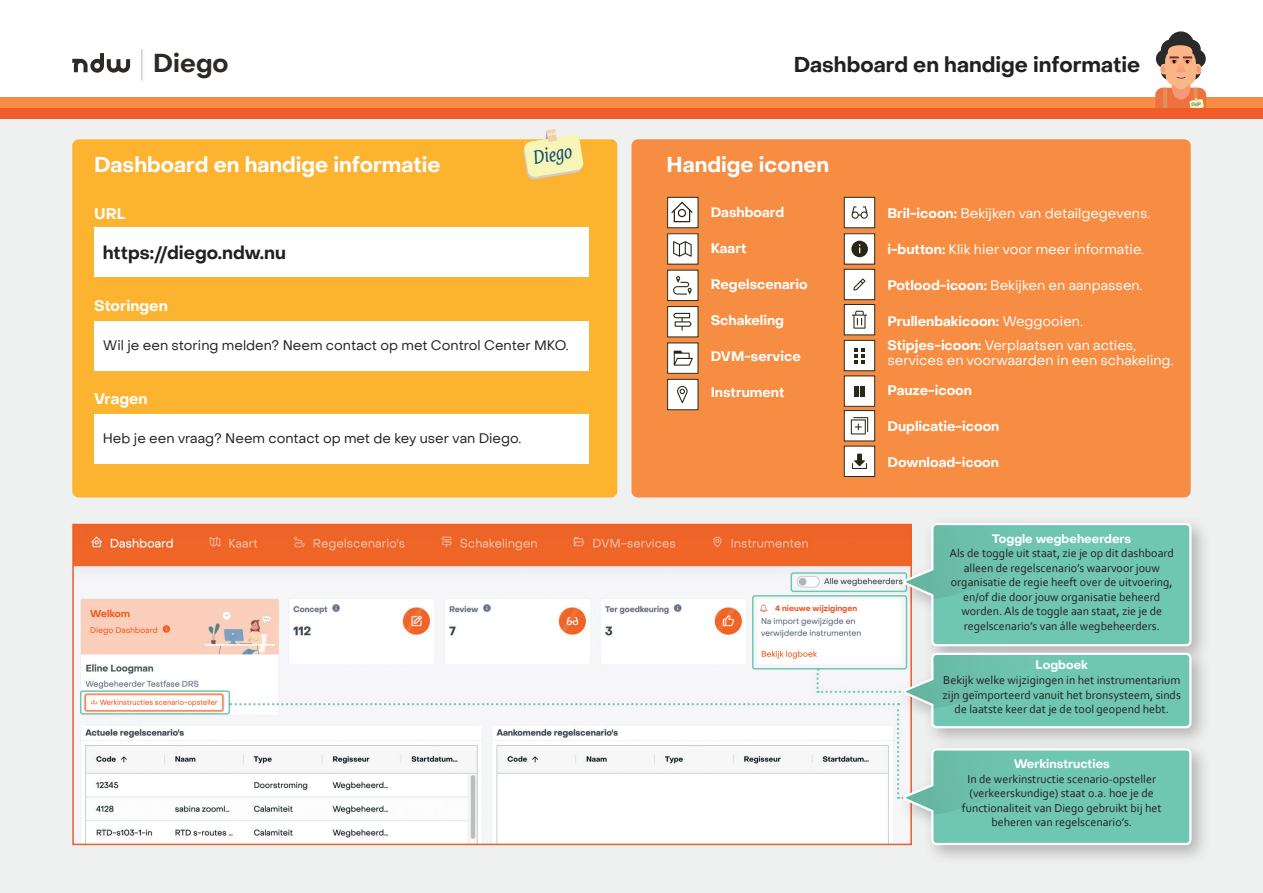
<style>
.page{position:relative;width:1263px;height:893px;background:#fff}
.page>*{position:absolute;margin:0;border:0;box-sizing:border-box;transform-origin:0 0}
.t1{font:700 25.35px "Object Sans";color:#2e2926}
.Kop{font:700 21px "Object Sans";color:#fff}
.Kop-2{font:700 21px "Object Sans";color:#231f20}
.t2{font:italic 20.55px "Rijksoverheid Serif Web";color:#0b4977;scale:.96 1}
.t3{font:700 18px "Object Sans";color:#231f20}
.Kop-3{font:700 15px "Object Sans";color:#fff}
.t4{font:13.5px/15px "Object Sans";color:#fff}
.t5{font:700 13.5px "Object Sans";color:#fff}
.t6{font:13.5px "Object Sans";color:#231f20}
.Uitleg{font:12px/14.5px "Corbel";color:#231f20;text-align:center}
.Tussenkoppen{font:700 12px "Object Sans";color:#fff}
.t7{font:700 7.95px "Object Sans";color:#e8541f}
.t8{font:italic 4.95px "Rijksoverheid Serif Web";color:#0b4977;scale:.96 1}
.s1{font-weight:700}
.s2{font-weight:400}
</style>
<div class="page">
<div style="left:0;top:118px;width:1263px;height:775px;background:#eff0f0"></div>
<div style="left:0;top:97px;width:1263px;height:11px;background:#f68d43"></div>
<img style="left:75px;top:527px;width:155px;height:315px">
<div style="left:80px;top:690px;width:150px;height:25px;border:2px solid #70c7b1;border-radius:2px"></div>
<div style="left:72px;top:139px;width:545px;height:358px;background:#fcb330;border-radius:6px"></div>
<div style="left:631px;top:139px;width:560px;height:358px;background:#f68d43;border-radius:6px"></div>
<div style="left:94px;top:227px;width:495px;height:50px;background:#fff"></div>
<div style="left:94px;top:321px;width:495px;height:49px;background:#fff"></div>
<div style="left:94px;top:414px;width:495px;height:49px;background:#fff"></div>
<div style="left:668px;top:197px;width:30px;height:31px;background:#fff"></div>
<svg style="left:671px;top:202px;width:22px;height:20px"></svg>
<div style="left:667px;top:197px;width:31px;height:31px;border:1px solid #29291b"></div>
<div style="left:668px;top:234px;width:30px;height:30px;background:#fff"></div>
<svg style="left:673px;top:241px;width:19px;height:16px"></svg>
<div style="left:667px;top:233px;width:31px;height:32px;border:1px solid #29291b"></div>
<div style="left:668px;top:270px;width:30px;height:31px;background:#fff"></div>
<svg style="left:673px;top:276px;width:19px;height:19px"></svg>
<div style="left:667px;top:270px;width:31px;height:31px;border:1px solid #29291b"></div>
<div style="left:668px;top:307px;width:30px;height:30px;background:#fff"></div>
<svg style="left:673px;top:313px;width:19px;height:18px"></svg>
<div style="left:667px;top:306px;width:31px;height:31px;border:1px solid #29291b"></div>
<div style="left:668px;top:343px;width:30px;height:30px;background:#fff"></div>
<svg style="left:674px;top:351px;width:19px;height:15px"></svg>
<div style="left:667px;top:343px;width:31px;height:31px;border:1px solid #29291b"></div>
<div style="left:668px;top:379px;width:30px;height:31px;background:#fff"></div>
<svg style="left:677px;top:386px;width:11px;height:17px"></svg>
<div style="left:667px;top:379px;width:31px;height:31px;border:1px solid #29291b"></div>
<div style="left:844px;top:197px;width:31px;height:31px;background:#fff"></div>
<svg style="left:851px;top:206px;width:17px;height:13px"></svg>
<div style="left:844px;top:197px;width:31px;height:31px;border:1px solid #29291b"></div>
<div style="left:844px;top:234px;width:31px;height:30px;background:#fff"></div>
<svg style="left:851px;top:241px;width:17px;height:16px"></svg>
<div style="left:844px;top:233px;width:31px;height:32px;border:1px solid #29291b"></div>
<div style="left:896px;top:515px;width:315px;height:151px;background:#231f20;opacity:.3"></div>
<div style="left:896px;top:644px;width:315px;height:105px;background:#231f20;opacity:.3"></div>
<div style="left:896px;top:740px;width:315px;height:125px;background:#231f20;opacity:.3"></div>
<div style="left:844px;top:269px;width:31px;height:31px;background:#fff"></div>
<svg style="left:853px;top:278px;width:12px;height:12px"></svg>
<div style="left:844px;top:269px;width:31px;height:31px;border:1px solid #29291b"></div>
<div style="left:844px;top:304px;width:31px;height:31px;background:#fff"></div>
<svg style="left:852px;top:311px;width:15px;height:18px"></svg>
<div style="left:844px;top:304px;width:31px;height:31px;border:1px solid #29291b"></div>
<div style="left:844px;top:340px;width:31px;height:31px;background:#fff"></div>
<svg style="left:854px;top:348px;width:10px;height:15px"></svg>
<div style="left:844px;top:340px;width:31px;height:31px;border:1px solid #29291b"></div>
<div style="left:844px;top:376px;width:31px;height:30px;background:#fff"></div>
<hr style="left:854px;top:386px;width:4px;height:10px;background:#29291b">
<div style="left:860px;top:386px;width:5px;height:10px;background:#29291b"></div>
<div style="left:844px;top:375px;width:31px;height:32px;border:1px solid #29291b"></div>
<div style="left:844px;top:411px;width:31px;height:30px;background:#fff"></div>
<svg style="left:851px;top:417px;width:17px;height:17px"></svg>
<div style="left:844px;top:410px;width:31px;height:31px;border:1px solid #29291b"></div>
<div style="left:844px;top:446px;width:31px;height:30px;background:#fff"></div>
<svg style="left:852px;top:454px;width:15px;height:15px"></svg>
<div style="left:844px;top:446px;width:31px;height:31px;border:1px solid #29291b"></div>
<svg style="left:1155px;top:31px;width:51px;height:77px"></svg>
<div style="left:0;top:108px;width:1263px;height:10px;background:#f15d2a"></div>
<svg style="left:72px;top:53px;width:58px;height:20px"></svg>
<hr style="left:141px;top:49px;width:2px;height:31px;background:#cfd2cf">
<svg style="left:523px;top:129px;width:60px;height:50px"></svg>
<svg style="left:230px;top:522px;width:963px;height:324px"></svg>
<h1 class="t1" style="left:153px;top:48px;width:77px">Diego</h1>
<p class="Kop" style="left:94px;top:151px;width:348px">Dashboard en handige informatie</p>
<p class="Kop-3" style="left:94px;top:204px;width:33px">URL</p>
<p class="t3" style="left:103px;top:242px;width:185px">https://diego.ndw.nu</p>
<p class="Kop-3" style="left:94px;top:297px;width:75px">Storingen</p>
<p class="t2" style="left:531px;top:145px;width:42px;rotate:-9deg">Diego</p>
<p class="t6" style="left:103px;top:338px;width:468px">Wil je een storing melden? Neem contact op met Control Center MKO.</p>
<p class="Kop-3" style="left:94px;top:389px;width:55px">Vragen</p>
<p class="t6" style="left:103px;top:431px;width:420px">Heb je een vraag? Neem contact op met de key user van Diego.</p>
<p class="Kop-2" style="left:794px;top:52px;width:348px">Dashboard en handige informatie</p>
<p class="t8" style="left:1191px;top:102px;width:11px;rotate:-9deg">Diego</p>
<p class="Kop" style="left:666px;top:151px;width:164px">Handige iconen</p>
<p class="t5" style="left:711px;top:204px;width:75px">Dashboard</p>
<p class="t5" style="left:711px;top:240px;width:37px">Kaart</p>
<p class="t5" style="left:711px;top:276px;width:99px">Regelscenario</p>
<p class="t5" style="left:711px;top:312px;width:75px">Schakeling</p>
<p class="t5" style="left:711px;top:348px;width:92px">DVM-service</p>
<p class="t5" style="left:711px;top:384px;width:75px">Instrument</p>
<p class="t4" style="left:887px;top:206px;width:264px"><span class="s1">Bril-icoon:</span> Bekijken van detailgegevens.</p>
<p class="t4" style="left:887px;top:242px;width:258px"><span class="s1">i-button:</span> Klik hier voor meer informatie.</p>
<p class="t4" style="left:887px;top:278px;width:257px"><span class="s1">Potlood-icoon:</span> Bekijken en aanpassen.</p>
<p class="t5" style="left:887px;top:313px;width:197px">Prullenbakicoon: <span class="s2">Weggooien.</span></p>
<p class="t4" style="left:887px;top:338px;width:288px"><span class="s1">Stipjes-icoon:</span> Verplaatsen van acties, services en voorwaarden in een schakeling.</p>
<p class="t5" style="left:887px;top:382px;width:86px">Pauze-icoon</p>
<p class="t5" style="left:887px;top:418px;width:113px">Duplicatie-icoon</p>
<p class="t5" style="left:887px;top:454px;width:113px">Download-icoon</p>
<p class="t7" style="left:775px;top:604px;width:83px">4 nieuwe wijzigingen</p>
<p class="Tussenkoppen" style="left:992px;top:531px;width:141px">Toggle wegbeheerders</p>
<p class="Uitleg" style="left:949px;top:546px;width:226px">Als de toggle uit staat, zie je op dit dashboard alleen de regelscenario’s waarvoor jouw organisatie de regie heeft over de uitvoering, en/of die door jouw organisatie beheerd worden. Als de toggle aan staat, zie je de regelscenario’s van álle wegbeheerders.</p>
<p class="Tussenkoppen" style="left:1035px;top:658px;width:54px">Logboek</p>
<p class="Uitleg" style="left:943px;top:672px;width:240px">Bekijk welke wijzigingen in het instrumentarium zijn geïmporteerd vanuit het bronsysteem, sinds de laatste keer dat je de tool geopend hebt.</p>
<p class="Tussenkoppen" style="left:1014px;top:756px;width:98px">Werkinstructies</p>
<p class="Uitleg" style="left:962px;top:771px;width:201px">In de werkinstructie scenario-opsteller (verkeerskundige) staat o.a. hoe je de functionaliteit van Diego gebruikt bij het beheren van regelscenario’s.</p>
</div>
